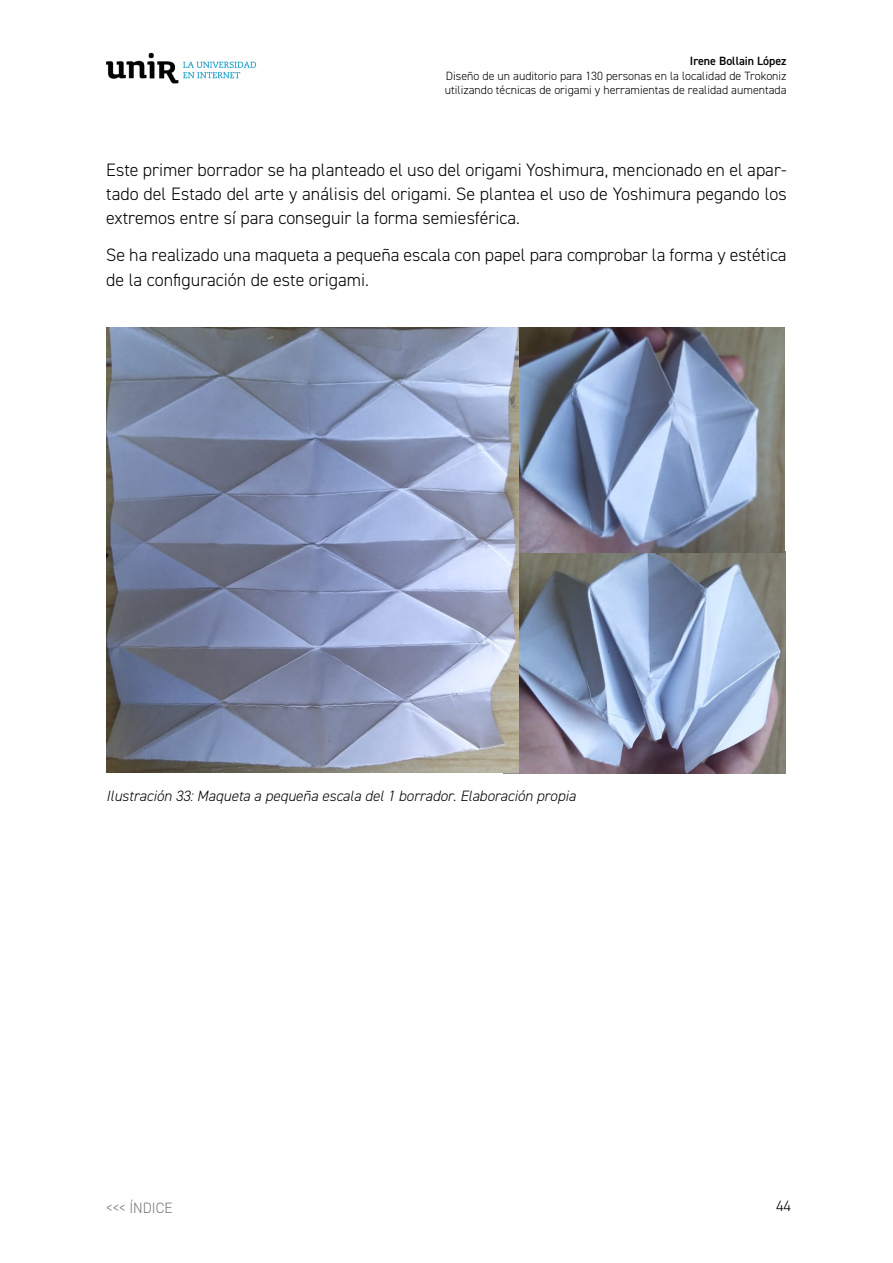
<style>
.page{position:relative;width:893px;height:1263px;background:#fff}
.page>*{position:absolute;margin:0;border:0;box-sizing:border-box;transform-origin:0 0}
.t1{font:300 18px/24.3px "DIN2014";letter-spacing:-.005em;color:#000;text-align:justify}
.t2{font:italic 300 15px "DIN2014";color:#000}
.t3{font:300 15px "DIN2014";color:#7c7b7b}
.t4{font:300 15px "DIN2014";color:#000}
.t5{font:300 12px/14.4px "DIN2014";color:#000}
.t6{font:600 12px "DIN2014";color:#000}
</style>
<div class="page">
<img style="left:106px;top:52px;width:151px;height:32px">
<img style="left:503px;top:552px;width:283px;height:221px">
<img style="left:518px;top:327px;width:266px;height:225px">
<img style="left:106px;top:327px;width:412px;height:445px">
<p class="t6" style="left:690px;top:53px;width:98px">Irene Bollain López</p>
<p class="t5" style="left:445px;top:68px;width:343px">Diseño de un auditorio para 130 personas en la localidad de Trokoniz utilizando técnicas de origami y herramientas de realidad aumentada</p>
<p class="t1" style="left:106px;top:157px;width:682px">Este primer borrador se ha planteado el uso del origami Yoshimura, mencionado en el apar&shy;tado del Estado del arte y análisis del origami. Se plantea el uso de Yoshimura pegando los extremos entre sí para conseguir la forma semiesférica.</p>
<p class="t1" style="left:106px;top:243px;width:682px">Se ha realizado una maqueta a pequeña escala con papel para comprobar la forma y estética de la configuración de este origami.</p>
<p class="t2" style="left:106px;top:787px;width:471px">Ilustración 33: Maqueta a pequeña escala del 1 borrador. Elaboración propia</p>
<p class="t3" style="left:106px;top:1199px;width:68px">&lt;&lt;&lt; ÍNDICE</p>
<p class="t4" style="left:776px;top:1196px;width:16px">44</p>
</div>
